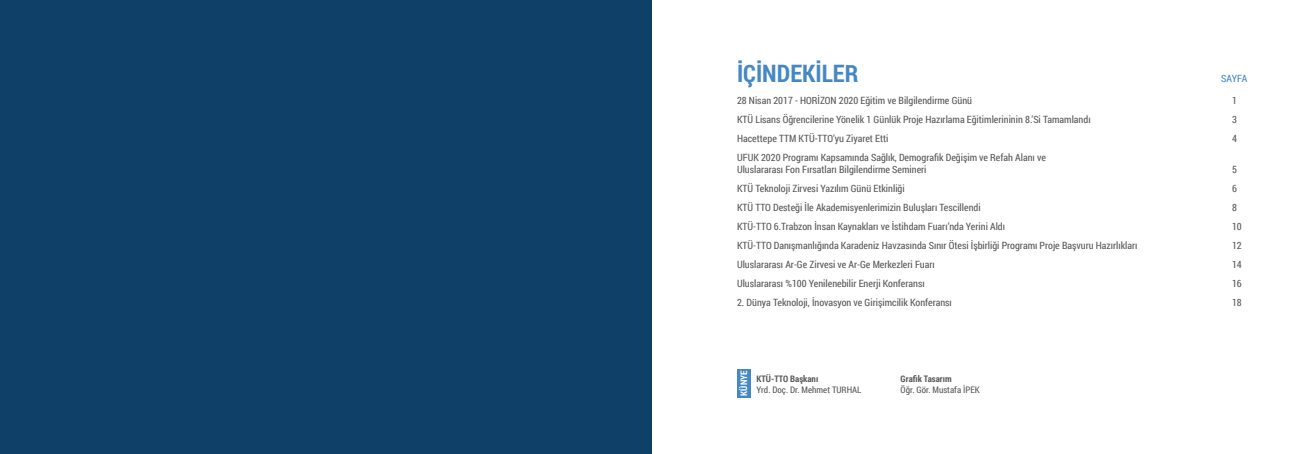
<style>
.page{position:relative;width:1304px;height:454px;background:#fff}
.page>*{position:absolute;margin:0;border:0;box-sizing:border-box;transform-origin:0 0}
.t1{font:700 24px "Roboto Condensed";color:#4688c4}
.t2{font:10px/12px "Roboto Condensed";color:#58595b}
.t3{font:10px "Roboto Condensed";letter-spacing:-.015em;color:#4688c4}
.t4{font:9px "Roboto Condensed";color:#58595b}
.t5{font:700 9px "Roboto Condensed";color:#58595b}
.t6{font:700 9px "Roboto Condensed";letter-spacing:-.005em;color:#fff}
</style>
<div class="page">
<div style="left:737px;top:369px;width:13px;height:28px;background:#4688c4"></div>
<div style="left:0;top:0;width:652px;height:454px;background:#0f4068"></div>
<h1 class="t1" style="left:737px;top:56px;width:123px">İÇİNDEKİLER</h1>
<p class="t3" style="left:1221px;top:71px;width:28px">SAYFA</p>
<p class="t2" style="left:737px;top:94px;width:237px">28 Nisan 2017 - HORİZON 2020 Eğitim ve Bilgilendirme Günü</p>
<p class="t2" style="left:1232px;top:94px;width:6px">1</p>
<p class="t2" style="left:737px;top:113px;width:355px">KTÜ Lisans Öğrencilerine Yönelik 1 Günlük Proje Hazırlama Eğitimlerininin 8.’Si Tamamlandı</p>
<p class="t2" style="left:1232px;top:113px;width:6px">3</p>
<p class="t2" style="left:737px;top:132px;width:153px">Hacettepe TTM KTÜ-TTO’yu Ziyaret Etti</p>
<p class="t2" style="left:1232px;top:132px;width:6px">4</p>
<p class="t2" style="left:737px;top:151px;width:310px">UFUK 2020 Programı Kapsamında Sağlık, Demografik Değişim ve Refah Alanı ve<br>Uluslararası Fon Fırsatları Bilgilendirme Semineri</p>
<p class="t2" style="left:1232px;top:163px;width:6px">5</p>
<p class="t2" style="left:737px;top:182px;width:169px">KTÜ Teknoloji Zirvesi Yazılım Günü Etkinliği</p>
<p class="t2" style="left:1232px;top:182px;width:6px">6</p>
<p class="t2" style="left:737px;top:201px;width:245px">KTÜ TTO Desteği İle Akademisyenlerimizin Buluşları Tescillendi</p>
<p class="t2" style="left:1232px;top:201px;width:6px">8</p>
<p class="t2" style="left:737px;top:220px;width:270px">KTÜ-TTO 6.Trabzon İnsan Kaynakları ve İstihdam Fuarı’nda Yerini Aldı</p>
<p class="t2" style="left:1232px;top:220px;width:11px">10</p>
<p class="t2" style="left:737px;top:239px;width:402px">KTÜ-TTO Danışmanlığında Karadeniz Havzasında Sınır Ötesi İşbirliği Programı Proje Başvuru Hazırlıkları</p>
<p class="t2" style="left:1232px;top:239px;width:11px">12</p>
<p class="t2" style="left:737px;top:258px;width:199px">Uluslararası Ar-Ge Zirvesi ve Ar-Ge Merkezleri Fuarı</p>
<p class="t2" style="left:1232px;top:258px;width:11px">14</p>
<p class="t2" style="left:737px;top:277px;width:189px">Uluslararası %100 Yenilenebilir Enerji Konferansı</p>
<p class="t2" style="left:1232px;top:277px;width:11px">16</p>
<p class="t2" style="left:737px;top:296px;width:216px">2. Dünya Teknoloji, İnovasyon ve Girişimcilik Konferansı</p>
<p class="t2" style="left:1232px;top:296px;width:11px">18</p>
<p class="t6" style="left:738px;top:395px;width:26px;rotate:-90deg">KÜNYE</p>
<p class="t5" style="left:757px;top:372px;width:63px">KTÜ-TTO Başkanı</p>
<p class="t5" style="left:901px;top:372px;width:53px">Grafik Tasarım</p>
<p class="t4" style="left:757px;top:383px;width:106px">Yrd. Doç. Dr. Mehmet TURHAL</p>
<p class="t4" style="left:901px;top:383px;width:81px">Öğr. Gör. Mustafa İPEK</p>
</div>
